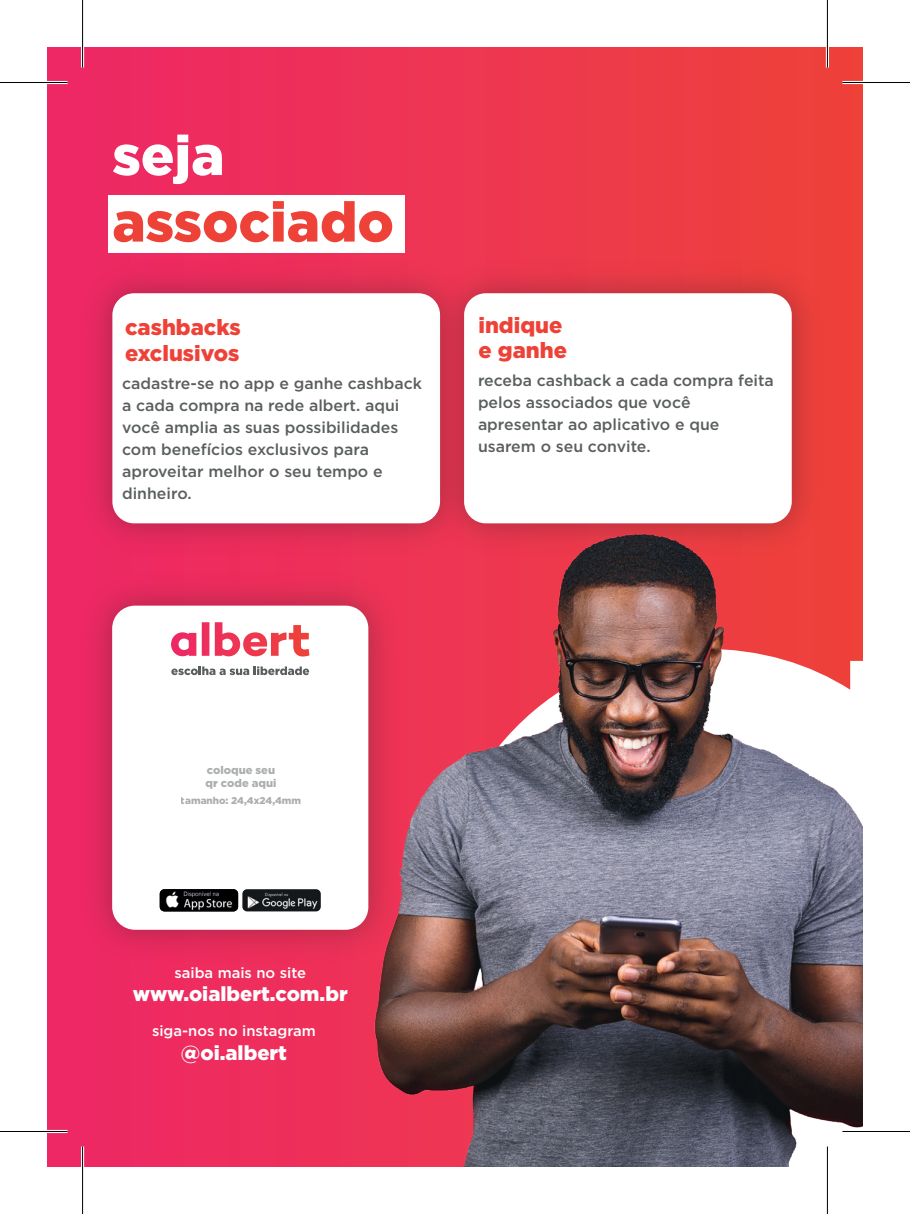
<style>
.page{position:relative;width:910px;height:1214px;background:#fff}
.page>*{position:absolute;margin:0;border:0;box-sizing:border-box;transform-origin:0 0}
.t1{font:900 55.5px "Gotham HTF";color:#ee4238}
.t2{font:900 55.5px "Gotham HTF";color:#fff}
.t3{font:900 22px/25.5px "Gotham HTF";color:#ee4238}
.t4{font:900 20.25px "Gotham HTF";color:#fff}
.t5{font:500 15.75px/22px "Gotham HTF";color:#5a5e5f}
.t6{font:500 14.75px "Gotham HTF";color:#fff}
.t7{font:900 11.25px/13.2px "Gotham HTF";color:#5a5e5f}
.t8{font:900 9.75px "Gotham HTF";color:#5a5e5f}
</style>
<div class="page">
<div style="left:47px;top:47px;width:815px;height:1120px;background:linear-gradient(to right,#ee2767,#ee423b)"></div>
<div style="left:108px;top:195px;width:296px;height:58px;background:#fff"></div>
<img style="left:70px;top:250px;width:351px;height:312px">
<div style="left:112px;top:293px;width:328px;height:230px;background:#fff;border-radius:22px"></div>
<img style="left:421px;top:250px;width:413px;height:266px">
<div style="left:464px;top:293px;width:327px;height:230px;background:#fff;border-radius:22px"></div>
<img style="left:357px;top:516px;width:505px;height:651px">
<img style="left:69px;top:562px;width:342px;height:411px">
<div style="left:112px;top:606px;width:256px;height:324px;background:#fff;border-radius:23px"></div>
<img style="left:242px;top:889px;width:78px;height:22px">
<img style="left:160px;top:889px;width:78px;height:22px">
<svg style="left:171px;top:622px;width:138px;height:34px"></svg>
<svg style="left:171px;top:666px;width:138px;height:9px"></svg>
<hr style="left:0;top:81px;width:68px;height:3px;background:#fff">
<hr style="left:842px;top:81px;width:67px;height:3px;background:#fff">
<hr style="left:0;top:1130px;width:68px;height:3px;background:#fff">
<hr style="left:842px;top:1130px;width:67px;height:3px;background:#fff">
<hr style="left:81px;top:0;width:3px;height:68px;background:#fff">
<hr style="left:81px;top:1146px;width:3px;height:68px;background:#fff">
<hr style="left:825px;top:0;width:3px;height:68px;background:#fff">
<hr style="left:825px;top:1146px;width:3px;height:68px;background:#fff">
<hr style="left:0;top:82px;width:68px;height:1px;background:#000">
<hr style="left:842px;top:82px;width:67px;height:1px;background:#000">
<hr style="left:0;top:1131px;width:68px;height:1px;background:#000">
<hr style="left:842px;top:1131px;width:67px;height:1px;background:#000">
<hr style="left:82px;top:0;width:1px;height:68px;background:#000">
<hr style="left:82px;top:1146px;width:1px;height:68px;background:#000">
<hr style="left:826px;top:0;width:1px;height:68px;background:#000">
<hr style="left:826px;top:1146px;width:1px;height:68px;background:#000">
<h1 class="t2" style="left:112px;top:123px;width:113px">seja</h1>
<h1 class="t1" style="left:112px;top:190px;width:283px">associado</h1>
<h2 class="t3" style="left:125px;top:314px;width:117px">cashbacks exclusivos</h2>
<p class="t5" style="left:122px;top:372px;width:301px">cadastre-se no app e ganhe cashback a cada compra na rede albert. aqui você amplia as suas possibilidades com benefícios exclusivos para aproveitar melhor o seu tempo e dinheiro.</p>
<h2 class="t3" style="left:478px;top:311px;width:90px">indique e ganhe</h2>
<p class="t5" style="left:478px;top:369px;width:297px">receba cashback a cada compra feita pelos associados que você apresentar ao aplicativo e que usarem o seu convite.</p>
<p class="t7" style="left:205px;top:763px;width:72px">coloque seu qr code aqui</p>
<p class="t8" style="left:181px;top:794px;width:122px">tamanho: 24,4x24,4mm</p>
<p class="t6" style="left:174px;top:964px;width:133px">saiba mais no site</p>
<p class="t4" style="left:133px;top:982px;width:216px">www.oialbert.com.br</p>
<p class="t6" style="left:152px;top:1023px;width:165px">siga-nos no instagram</p>
<p class="t4" style="left:181px;top:1041px;width:108px">@oi.albert</p>
</div>
